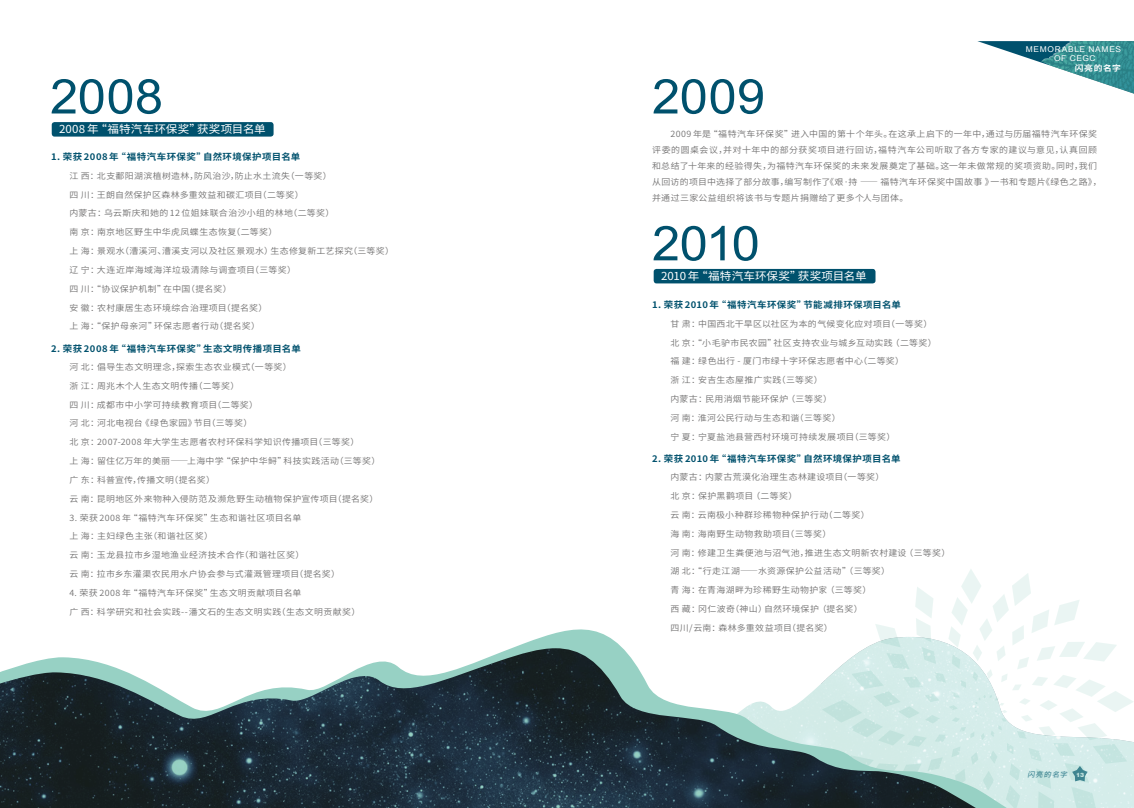
<style>
.page{position:relative;width:1134px;height:808px;background:#fff}
.page>*{position:absolute;margin:0;border:0;box-sizing:border-box;transform-origin:0 0}
.t1{font:48px "Arial";letter-spacing:-.005em;color:#00516d;scale:1.05 1}
.t2{font:11px "Source Han Sans CN";letter-spacing:.015em;color:#fff;scale:1.05 1}
.t3{font:700 9px "Source Han Sans CN";letter-spacing:.045em;color:#00516d;scale:1.05 1}
.t4{font:8.5px/16px "Source Han Sans CN";letter-spacing:.04em;color:#727171;scale:1.05 1}
.t5{font:8.5px "Source Han Sans CN";letter-spacing:.02em;color:#727171;scale:1.05 1}
.t6{font:8.5px "Source Han Sans CN";letter-spacing:.015em;color:#727171;scale:1.05 1}
.t7{font:8px/9px "Arial";letter-spacing:.08em;color:#fff;text-align:center;scale:1.05 1}
.t8{font:700 8px "Source Han Sans CN";letter-spacing:.07em;color:#fff;scale:1.1 1}
.t9{font:italic 500 7px "Source Han Sans CN";color:#00516d;scale:1.05 1}
.s1{font-family:"Helvetica Neue LT Pro";font-weight:900;font-style:normal;font-size:6px;color:#fff}
</style>
<div class="page">
<svg style="left:977px;top:41px;width:64px;height:22px"></svg>
<img style="left:1041px;top:41px;width:93px;height:53px">
<div style="left:52px;top:122px;width:222px;height:15px;background:#00516d;border-radius:3px"></div>
<div style="left:654px;top:269px;width:221px;height:14px;background:#00516d;border-radius:3px"></div>
<svg style="left:915px;top:569px;width:219px;height:239px"></svg>
<svg style="left:546px;top:615px;width:495px;height:193px"></svg>
<svg style="left:512px;top:636px;width:488px;height:172px"></svg>
<img style="left:0;top:648px;width:976px;height:160px">
<h1 class="t1" style="left:50px;top:65px;width:109px">2008</h1>
<p class="t2" style="left:59px;top:123px;width:198px">2008 年“福特汽车环保奖”获奖项目名单</p>
<p class="t3" style="left:51px;top:152px;width:239px">1. 荣获 2008 年“福特汽车环保奖”自然环境保护项目名单</p>
<p class="t4" style="left:69px;top:168px;width:251px">江 西：北支鄱阳湖滨植树造林，防风治沙，防止水土流失（一等奖）</p>
<p class="t4" style="left:69px;top:187px;width:225px">四 川：王朗自然保护区森林多重效益和碳汇项目（二等奖）</p>
<p class="t4" style="left:69px;top:205px;width:254px">内蒙古：乌云斯庆和她的12 位姐妹联合治沙小组的林地（二等奖）</p>
<p class="t4" style="left:69px;top:224px;width:199px">南 京：南京地区野生中华虎凤蝶生态恢复（二等奖）</p>
<p class="t4" style="left:69px;top:243px;width:311px">上 海：景观水（漕溪河、漕溪支河以及社区景观水）生态修复新工艺探究（三等奖）</p>
<p class="t4" style="left:69px;top:262px;width:217px">辽 宁：大连近岸海域海洋垃圾清除与调查项目（三等奖）</p>
<p class="t4" style="left:69px;top:281px;width:156px">四 川：“协议保护机制”在中国（提名奖）</p>
<p class="t4" style="left:69px;top:300px;width:190px">安 徽：农村康居生态环境综合治理项目（提名奖）</p>
<p class="t4" style="left:69px;top:318px;width:183px">上 海：“保护母亲河”环保志愿者行动（提名奖）</p>
<p class="t3" style="left:51px;top:343px;width:239px">2. 荣获 2008 年“福特汽车环保奖”生态文明传播项目名单</p>
<p class="t4" style="left:69px;top:359px;width:213px">河 北：倡导生态文明理念，探索生态农业模式（一等奖）</p>
<p class="t4" style="left:69px;top:378px;width:163px">浙 江：周兆木个人生态文明传播（二等奖）</p>
<p class="t4" style="left:69px;top:397px;width:181px">四 川：成都市中小学可持续教育项目（二等奖）</p>
<p class="t4" style="left:69px;top:415px;width:176px">河 北：河北电视台《绿色家园》节目（三等奖）</p>
<p class="t4" style="left:69px;top:434px;width:278px">北 京：2007-2008 年大学生志愿者农村环保科学知识传播项目（三等奖）</p>
<p class="t4" style="left:69px;top:453px;width:298px">上 海：留住亿万年的美丽——上海中学“保护中华鲟”科技实践活动（三等奖）</p>
<p class="t6" style="left:69px;top:475px;width:140px">广 东：科普宣传，传播文明（提名奖）</p>
<p class="t4" style="left:69px;top:491px;width:296px">云 南：昆明地区外来物种入侵防范及濒危野生动植物保护宣传项目（提名奖）</p>
<p class="t4" style="left:69px;top:510px;width:222px">3. 荣获 2008 年“福特汽车环保奖”生态和谐社区项目名单</p>
<p class="t4" style="left:69px;top:528px;width:138px">上 海：主妇绿色主张（和谐社区奖）</p>
<p class="t4" style="left:69px;top:547px;width:225px">云 南：玉龙县拉市乡湿地渔业经济技术合作（和谐社区奖）</p>
<p class="t4" style="left:69px;top:566px;width:259px">云 南：拉市乡东灌渠农民用水户协会参与式灌溉管理项目（提名奖）</p>
<p class="t4" style="left:69px;top:585px;width:223px">4. 荣获 2008 年“福特汽车环保奖”生态文明贡献项目名单</p>
<p class="t4" style="left:69px;top:604px;width:279px">广 西：科学研究和社会实践--潘文石的生态文明实践（生态文明贡献奖）</p>
<p class="t7" style="left:1026px;top:45px;width:92px">MEMORABLE NAMES<br>OF CEGC</p>
<h1 class="t1" style="left:652px;top:65px;width:109px">2009</h1>
<p class="t8" style="left:1075px;top:64px;width:43px">闪亮的名字</p>
<p class="t4" style="left:652px;top:126px;width:430px;text-indent:18px">2009 年是“福特汽车环保奖”进入中国的第十个年头。在这承上启下的一年中，通过与历届福特汽车环保奖评委的圆桌会议，并对十年中的部分获奖项目进行回访，福特汽车公司听取了各方专家的建议与意见，认真回顾和总结了十年来的经验得失，为福特汽车环保奖的未来发展奠定了基础。这一年未做常规的奖项资助。同时，我们从回访的项目中选择了部分故事，编写制作了《艰·持 —— 福特汽车环保奖中国故事 》一书和专题片《绿色之路》，并通过三家公益组织将该书与专题片捐赠给了更多个人与团体。</p>
<h1 class="t1" style="left:652px;top:212px;width:104px">2010</h1>
<p class="t2" style="left:661px;top:270px;width:197px">2010 年“福特汽车环保奖”获奖项目名单</p>
<p class="t3" style="left:652px;top:300px;width:239px">1. 荣获 2010 年“福特汽车环保奖”节能减排环保项目名单</p>
<p class="t4" style="left:670px;top:316px;width:251px">甘 肃：中国西北干旱区以社区为本的气候变化应对项目（一等奖）</p>
<p class="t4" style="left:670px;top:335px;width:255px">北 京：“小毛驴市民农园”社区支持农业与城乡互动实践 （二等奖）</p>
<p class="t4" style="left:670px;top:353px;width:224px">福 建：绿色出行 - 厦门市绿十字环保志愿者中心（二等奖）</p>
<p class="t4" style="left:670px;top:372px;width:146px">浙 江：安吉生态屋推广实践（三等奖）</p>
<p class="t4" style="left:670px;top:391px;width:155px">内蒙古：民用消烟节能环保炉 （三等奖）</p>
<p class="t4" style="left:670px;top:410px;width:164px">河 南：淮河公民行动与生态和谐（三等奖）</p>
<p class="t4" style="left:670px;top:429px;width:216px">宁 夏：宁夏盐池县营西村环境可持续发展项目（三等奖）</p>
<p class="t3" style="left:652px;top:453px;width:238px">2. 荣获 2010 年“福特汽车环保奖”自然环境保护项目名单</p>
<p class="t4" style="left:670px;top:469px;width:205px">内蒙古：内蒙古荒漠化治理生态林建设项目（一等奖）</p>
<p class="t4" style="left:670px;top:488px;width:122px">北 京：保护黑鹳项目 （二等奖）</p>
<p class="t4" style="left:670px;top:507px;width:191px">云 南：云南极小种群珍稀物种保护行动（二等奖）</p>
<p class="t4" style="left:670px;top:526px;width:155px">海 南：海南野生动物救助项目（三等奖）</p>
<p class="t4" style="left:670px;top:545px;width:268px">河 南：修建卫生粪便池与沼气池，推进生态文明新农村建设 （三等奖）</p>
<p class="t4" style="left:670px;top:563px;width:211px">湖 北：“行走江湖——水资源保护公益活动”（三等奖）</p>
<p class="t4" style="left:670px;top:582px;width:193px">青 海：在青海湖畔为珍稀野生动物护家 （三等奖）</p>
<p class="t4" style="left:670px;top:601px;width:185px">西 藏：冈仁波奇（神山）自然环境保护 （提名奖）</p>
<p class="t5" style="left:670px;top:623px;width:156px">四川/云南：森林多重效益项目（提名奖）</p>
<p class="t9" style="left:1027px;top:770px;width:55px">闪亮的名字 <span class="s1">1 3</span></p>
</div>
